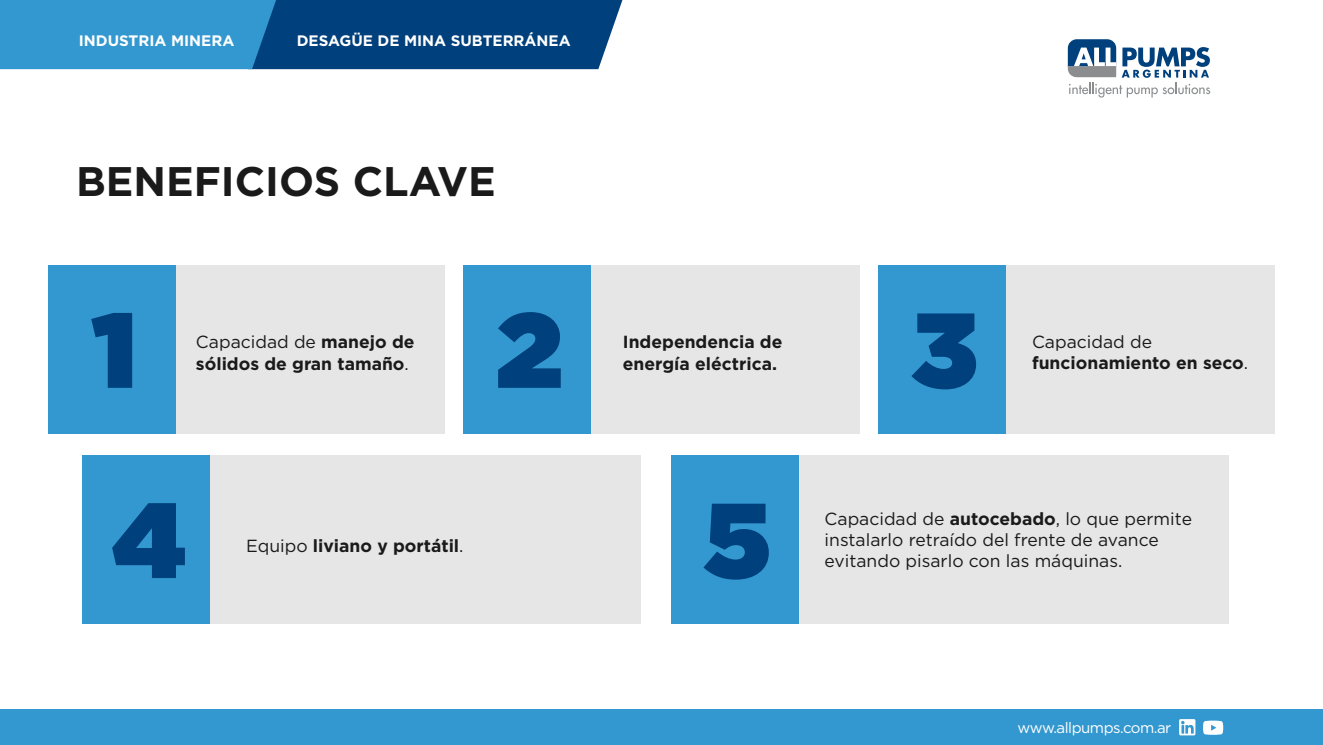
<style>
.page{position:relative;width:1323px;height:745px;background:#fff}
.page>*{position:absolute;margin:0;border:0;box-sizing:border-box;transform-origin:0 0}
.t1{font:900 106.12px "Gotham";color:#00407c}
.t2{font:700 41.25px "Gotham";color:#1a1a1a}
.t3{font:700 17.5px/21px "Gotham";color:#1a1a1a}
.t4{font:17.5px/21px "Gotham";color:#1a1a1a}
.t5{font:700 15.12px "Gotham";color:#fff}
.t6{font:15px "Gotham";letter-spacing:-.035em;color:#fff}
.s1{font-weight:400}
.s2{font-weight:700}
</style>
<div class="page">
<div style="left:0;top:709px;width:1323px;height:35px;background:#3498d0"></div>
<svg style="left:1068px;top:39px;width:142px;height:58px"></svg>
<svg style="left:1179px;top:719px;width:16px;height:16px"></svg>
<svg style="left:1203px;top:720px;width:20px;height:14px"></svg>
<svg style="left:0;top:0;width:622px;height:69px;background:#1a68a2"></svg>
<div style="left:210px;top:454px;width:431px;height:169px;background:#e6e6e6"></div>
<div style="left:83px;top:454px;width:127px;height:169px;background:#3498d0"></div>
<div style="left:798px;top:454px;width:431px;height:169px;background:#e6e6e6"></div>
<div style="left:671px;top:454px;width:127px;height:169px;background:#3498d0"></div>
<div style="left:175px;top:264px;width:270px;height:169px;background:#e6e6e6"></div>
<div style="left:48px;top:264px;width:127px;height:169px;background:#3498d0"></div>
<div style="left:590px;top:264px;width:270px;height:169px;background:#e6e6e6"></div>
<div style="left:463px;top:264px;width:127px;height:169px;background:#3498d0"></div>
<div style="left:1005px;top:264px;width:270px;height:169px;background:#e6e6e6"></div>
<div style="left:878px;top:264px;width:127px;height:169px;background:#3498d0"></div>
<p class="t5" style="left:79px;top:34px;width:157px">INDUSTRIA MINERA</p>
<p class="t5" style="left:297px;top:34px;width:275px">DESAGÜE DE MINA SUBTERRÁNEA</p>
<h2 class="t2" style="left:76px;top:163px;width:421px">BENEFICIOS CLAVE</h2>
<h1 class="t1" style="left:92px;top:302px;width:46px">1</h1>
<h1 class="t1" style="left:496px;top:302px;width:68px">2</h1>
<h1 class="t1" style="left:911px;top:302px;width:67px">3</h1>
<p class="t3" style="left:196px;top:332px;width:220px"><span class="s1">Capacidad de</span> manejo de sólidos de gran tamaño<span class="s1">.</span></p>
<p class="t3" style="left:623px;top:332px;width:161px">Independencia de energía eléctrica.</p>
<p class="t3" style="left:1032px;top:332px;width:218px"><span class="s1">Capacidad de </span>funcionamiento en seco<span class="s1">.</span></p>
<h1 class="t1" style="left:113px;top:492px;width:75px">4</h1>
<h1 class="t1" style="left:704px;top:492px;width:68px">5</h1>
<p class="t3" style="left:246px;top:535px;width:219px"><span class="s1">Equipo</span> liviano y portátil<span class="s1">.</span></p>
<p class="t4" style="left:825px;top:509px;width:369px">Capacidad de <span class="s2">autocebado</span>, lo que permite instalarlo retraído del frente de avance evitando pisarlo con las máquinas.</p>
<p class="t6" style="left:1017px;top:720px;width:155px">www.allpumps.com.ar</p>
</div>
